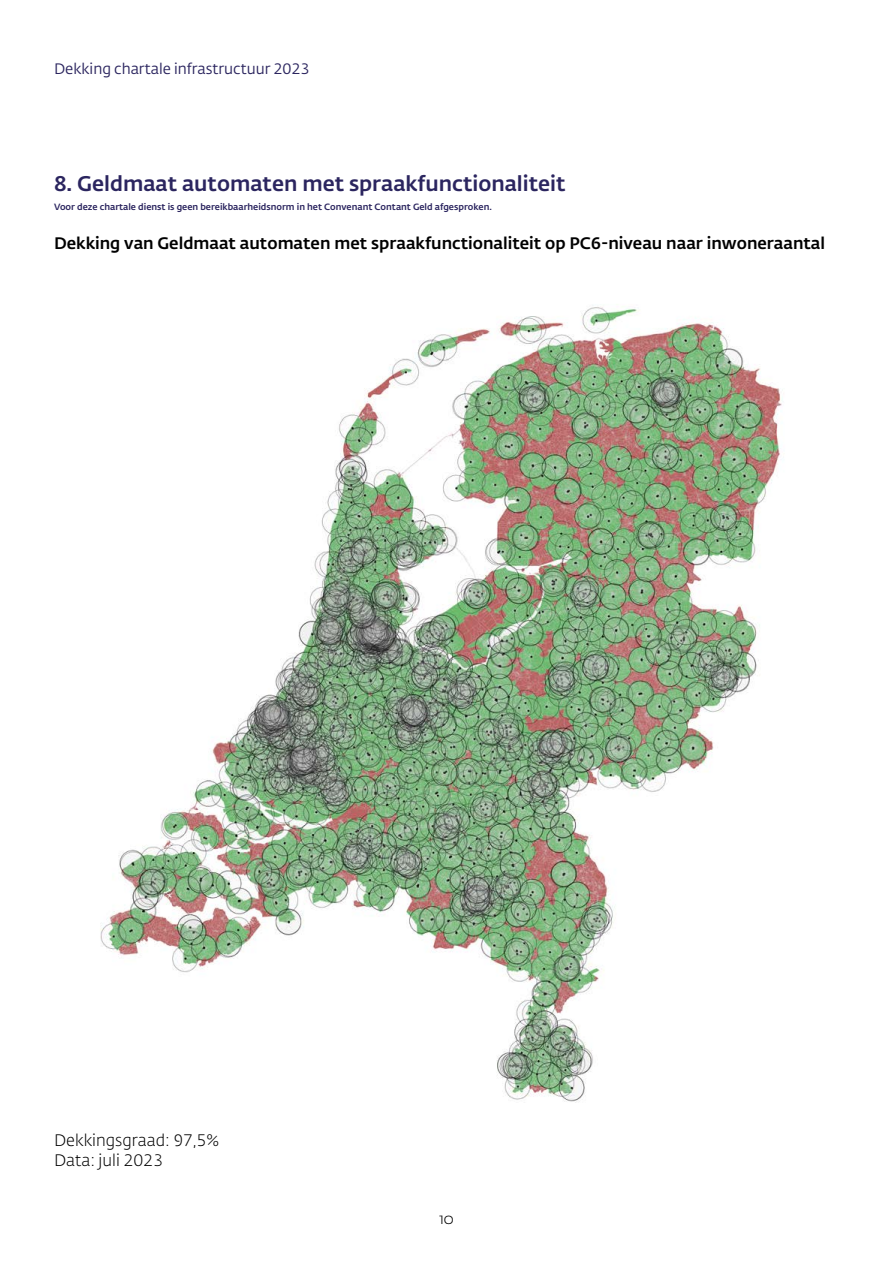
<style>
.page{position:relative;width:893px;height:1263px;background:#fff}
.page>*{position:absolute;margin:0;border:0;box-sizing:border-box;transform-origin:0 0}
.t1{font:500 21px "DNB Fedra";color:#2b255f}
.t2{font:500 16.5px "DNB Fedra";color:#000}
.t3{font:300 16.5px/19.5px "DNB Fedra";color:#000}
.t4{font:15px "DNB Fedra";color:#2b255f}
.t5{font:300 15px "DNB Fedra";color:#000}
.t6{font:500 9px "DNB Fedra";color:#2b255f}
</style>
<div class="page">
<img style="left:100px;top:307px;width:683px;height:796px">
<h3 class="t4" style="left:54px;top:59px;width:257px">Dekking chartale infrastructuur 2023</h3>
<h1 class="t1" style="left:54px;top:170px;width:513px">8. Geldmaat automaten met spraakfunctionaliteit</h1>
<p class="t6" style="left:54px;top:201px;width:439px">Voor deze chartale dienst is geen bereikbaarheidsnorm in het Convenant Contant Geld afgesproken.</p>
<h2 class="t2" style="left:54px;top:233px;width:773px">Dekking van Geldmaat automaten met spraakfunctionaliteit op PC6-niveau naar inwoneraantal</h2>
<h2 class="t3" style="left:54px;top:1131px;width:167px">Dekkingsgraad: 97,5%<br>Data: juli 2023</h2>
<h3 class="t5" style="left:439px;top:1210px;width:16px">10</h3>
</div>
